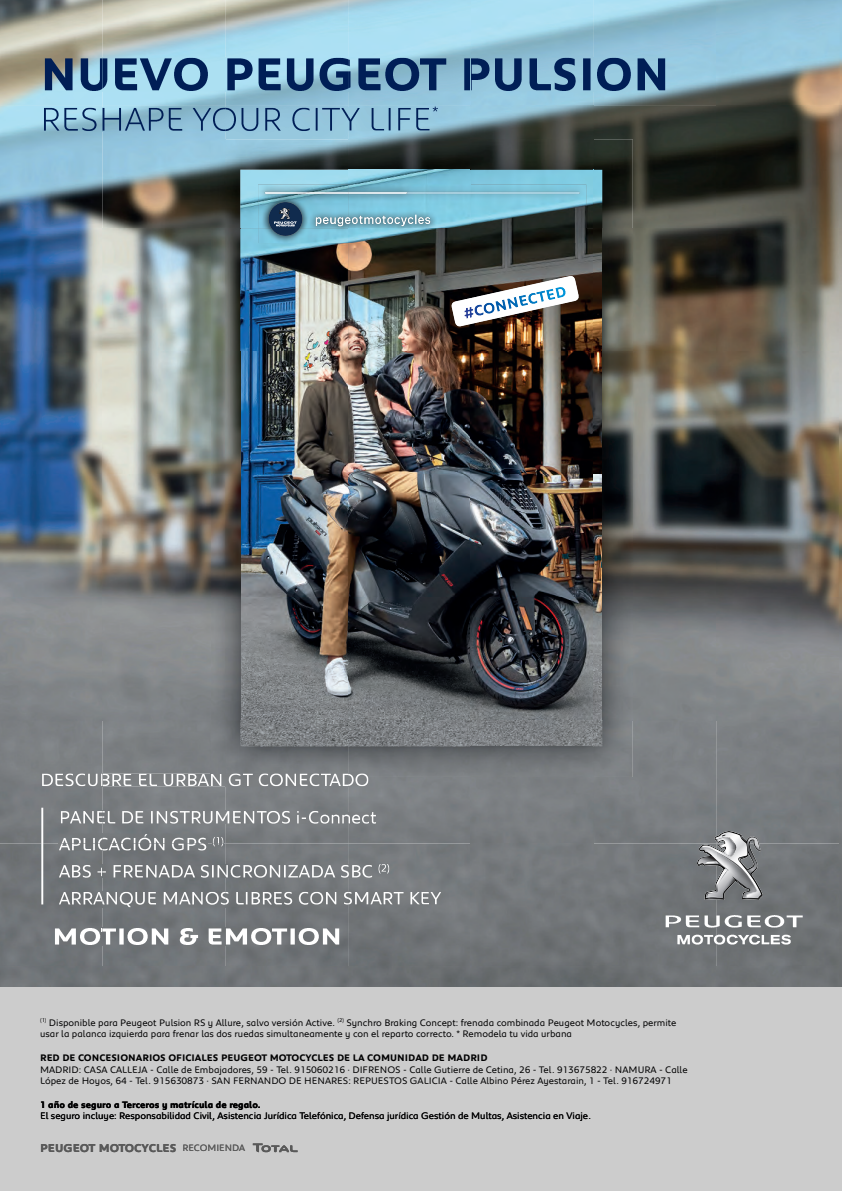
<style>
.page{position:relative;width:842px;height:1191px;background:#727679}
.page>*{position:absolute;margin:0;border:0;box-sizing:border-box;transform-origin:0 0}
.t1{font:11.7px "Peugeot Bold+XCUBHJ";color:#595959}
.t2{font:9.7px/11.6px "Peugeot+PVNJQI";color:#000001}
.t3{font:9.7px "Peugeot Bold+XCUBHJ";color:#000001}
.t4{font:9.5px "Peugeot+PVNJQI";color:#595959}
.s1{font-family:"Peugeot+PVNJQI";font-size:9.5px}
</style>
<div class="page">
<svg style="left:348px;top:184px;width:246px;height:121px"></svg>
<div style="left:0;top:986px;width:842px;height:205px;background:#ccc"></div>
<svg style="left:666px;top:915px;width:33px;height:12px"></svg>
<svg style="left:705px;top:915px;width:98px;height:12px"></svg>
<svg style="left:678px;top:934px;width:113px;height:7px"></svg>
<img style="left:0;top:0;width:842px;height:106px">
<img style="left:227px;top:86px;width:121px;height:5px">
<img style="left:419px;top:58px;width:52px;height:33px">
<img style="left:348px;top:84px;width:68px;height:7px">
<img style="left:471px;top:87px;width:119px;height:4px">
<img style="left:600px;top:84px;width:65px;height:7px">
<img style="left:0;top:106px;width:225px;height:123px">
<img style="left:210px;top:139px;width:138px;height:90px">
<img style="left:213px;top:108px;width:12px;height:23px">
<img style="left:103px;top:128px;width:100px;height:3px">
<img style="left:348px;top:192px;width:123px;height:2px">
<img style="left:240px;top:170px;width:108px;height:59px">
<svg style="left:274px;top:208px;width:23px;height:15px"></svg>
<img style="left:258px;top:223px;width:213px;height:6px">
<img style="left:225px;top:106px;width:123px;height:33px">
<img style="left:348px;top:106px;width:123px;height:78px">
<svg style="left:316px;top:215px;width:114px;height:11px"></svg>
<img style="left:349px;top:121px;width:81px;height:10px">
<img style="left:471px;top:106px;width:371px;height:123px">
<img style="left:471px;top:184px;width:115px;height:45px">
<img style="left:594px;top:229px;width:8px;height:123px">
<img style="left:594px;top:139px;width:39px;height:90px">
<img style="left:0;top:229px;width:102px;height:614px">
<img style="left:102px;top:229px;width:246px;height:123px">
<img style="left:258px;top:229px;width:328px;height:14px">
<img style="left:348px;top:243px;width:123px;height:109px">
<img style="left:471px;top:305px;width:123px;height:47px">
<img style="left:451px;top:275px;width:128px;height:52px">
<img style="left:471px;top:312px;width:54px;height:12px">
<img style="left:602px;top:229px;width:240px;height:123px">
<img style="left:102px;top:352px;width:740px;height:245px">
<img style="left:102px;top:597px;width:123px;height:246px">
<img style="left:225px;top:597px;width:617px;height:123px">
<img style="left:42px;top:773px;width:183px;height:13px">
<img style="left:42px;top:783px;width:179px;height:3px">
<img style="left:59px;top:834px;width:148px;height:9px">
<img style="left:62px;top:840px;width:39px;height:3px">
<img style="left:70px;top:811px;width:155px;height:12px">
<img style="left:70px;top:819px;width:32px;height:4px">
<svg style="left:61px;top:811px;width:8px;height:12px"></svg>
<img style="left:210px;top:720px;width:138px;height:57px">
<img style="left:111px;top:841px;width:92px;height:2px">
<img style="left:102px;top:822px;width:116px;height:1px">
<img style="left:240px;top:720px;width:354px;height:26px">
<img style="left:270px;top:773px;width:59px;height:4px">
<img style="left:225px;top:777px;width:123px;height:66px">
<svg style="left:329px;top:773px;width:19px;height:13px"></svg>
<img style="left:348px;top:746px;width:246px;height:97px">
<img style="left:594px;top:720px;width:123px;height:111px">
<img style="left:0;top:843px;width:594px;height:123px">
<img style="left:102px;top:928px;width:237px;height:17px">
<img style="left:106px;top:942px;width:116px;height:3px">
<img style="left:103px;top:903px;width:122px;height:4px">
<img style="left:114px;top:876px;width:105px;height:1px">
<svg style="left:213px;top:837px;width:10px;height:9px"></svg>
<img style="left:277px;top:941px;width:62px;height:4px">
<img style="left:226px;top:939px;width:45px;height:6px">
<img style="left:310px;top:891px;width:131px;height:13px">
<img style="left:310px;top:900px;width:38px;height:4px">
<img style="left:225px;top:902px;width:83px;height:2px">
<img style="left:225px;top:876px;width:123px;height:1px">
<img style="left:421px;top:893px;width:19px;height:11px">
<img style="left:348px;top:902px;width:72px;height:2px">
<svg style="left:378px;top:864px;width:11px;height:9px"></svg>
<img style="left:348px;top:872px;width:24px;height:5px">
<img style="left:594px;top:941px;width:246px;height:25px">
<svg style="left:697px;top:831px;width:66px;height:68px"></svg>
<svg style="left:253px;top:1143px;width:45px;height:10px"></svg>
<p class="t2" style="left:40px;top:1017px;width:638px"><sup>(1)</sup> Disponible para Peugeot Pulsion RS y Allure, salvo versión Active. <sup>(2)</sup> Synchro Braking Concept: frenada combinada Peugeot Motocycles, permite usar la palanca izquierda para frenar las dos ruedas simultaneamente y con el reparto correcto. * Remodela tu vida urbana</p>
<p class="t3" style="left:40px;top:1054px;width:449px">RED DE CONCESIONARIOS OFICIALES PEUGEOT MOTOCYCLES DE LA COMUNIDAD DE MADRID</p>
<p class="t2" style="left:40px;top:1064px;width:649px">MADRID: CASA CALLEJA - Calle de Embajadores, 59 - Tel. 915060216 · DIFRENOS - Calle Gutierre de Cetina, 26 - Tel. 913675822 · NAMURA - Calle<br>López de Hoyos, 64 - Tel. 915630873 · SAN FERNANDO DE HENARES: REPUESTOS GALICIA - Calle Albino Pérez Ayestarain, 1 - Tel. 916724971</p>
<p class="t3" style="left:40px;top:1101px;width:222px">1 año de seguro a Terceros y matrícula de regalo.</p>
<p class="t1" style="left:40px;top:1144px;width:186px">PEUGEOT MOTOCYCLES <span class="s1">RECOMIE</span></p>
<p class="t4" style="left:225px;top:1144px;width:22px">NDA</p>
<p class="t2" style="left:40px;top:1111px;width:552px">El seguro incluye: Responsabilidad Civil, Asistencia Jurídica Telefónica, Defensa jurídica Gestión de Multas, Asistencia en Viaje.</p>
</div>
